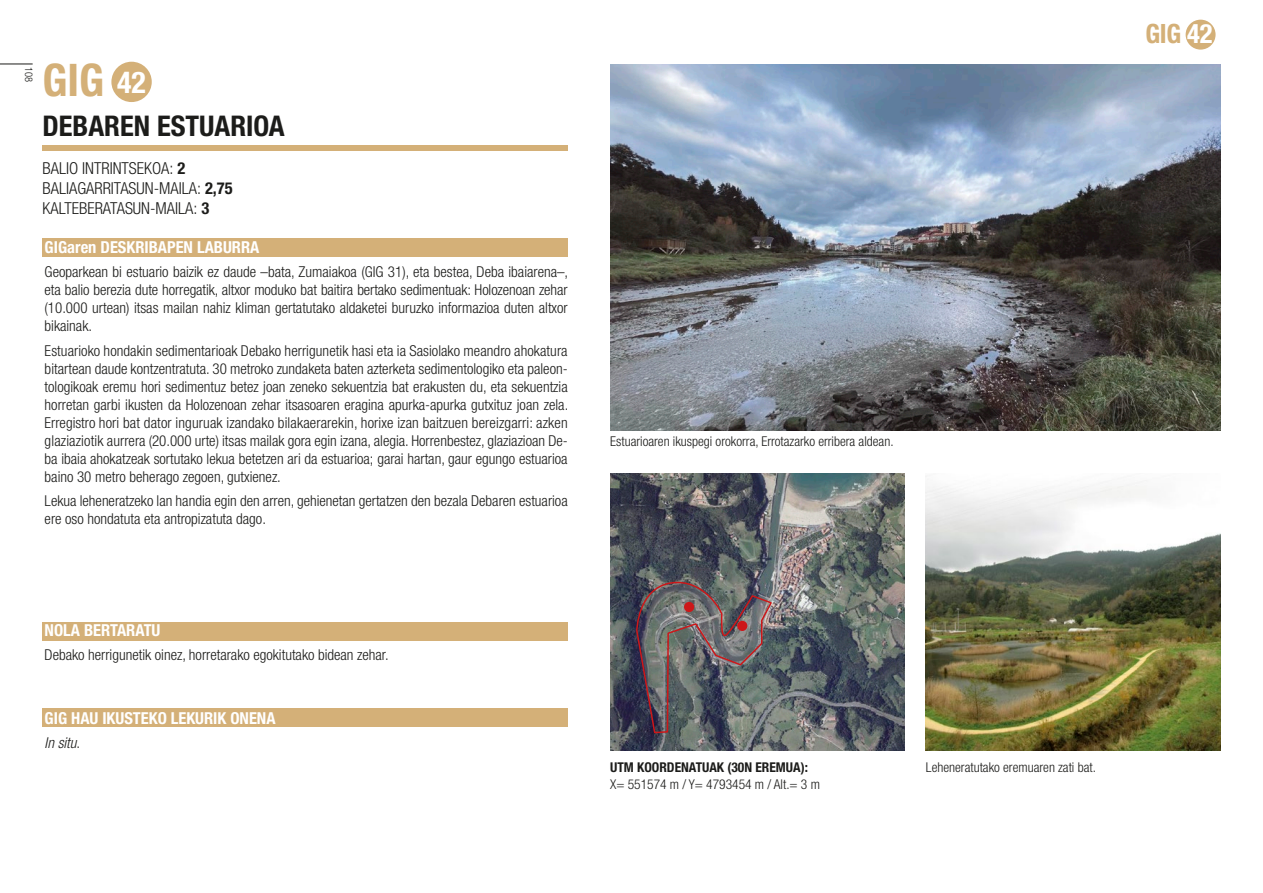
<style>
.page{position:relative;width:1263px;height:893px;background:#fff}
.page>*{position:absolute;margin:0;border:0;box-sizing:border-box;transform-origin:0 0}
.t1{font:700 condensed 45px "Helvetica Neue LT Std";color:#d4b078}
.t2{font:700 condensed 30px "Helvetica Neue LT Std";color:#fff}
.t3{font:700 condensed 28.5px "Helvetica Neue LT Std";color:#1c1c1a}
.t4{font:700 condensed 26.55px "Helvetica Neue LT Std";color:#d4b078}
.t5{font:300 condensed 16.5px/20px "Helvetica Neue LT Std";color:#1c1c1a}
.t6{font:700 condensed 16.5px "Helvetica Neue LT Std";color:#fff}
.t7{font:300 condensed 15px/18px "Helvetica Neue LT Std";color:#1c1c1a}
.t8{font:italic 300 condensed 15px "Helvetica Neue LT Std";color:#1c1c1a}
.t9{font:300 condensed 13.5px "Helvetica Neue LT Std";color:#1c1c1a}
.t10{font:700 condensed 13.5px "Helvetica Neue LT Std";color:#1c1c1a}
.t11{font:300 condensed 10.5px "Helvetica Neue LT Std";color:#1c1c1a}
.s1{font-weight:700}
.s2{font-style:normal}
.s3{color:#fff}
</style>
<div class="page">
<hr style="left:0;top:64px;width:33px;height:1px;background:#1c1c1a">
<img style="left:926px;top:476px;width:294px;height:275px">
<img style="left:610px;top:474px;width:295px;height:277px">
<div style="left:43px;top:238px;width:525px;height:18px;background:#d4b078"></div>
<div style="left:43px;top:146px;width:525px;height:5px;background:#d4b078"></div>
<div style="left:43px;top:622px;width:525px;height:18px;background:#d4b078"></div>
<div style="left:43px;top:709px;width:525px;height:18px;background:#d4b078"></div>
<svg style="left:635px;top:576px;width:138px;height:158px"></svg>
<div style="left:111px;top:62px;width:41px;height:40px;background:#d4b078;border-radius:50%"></div>
<div style="left:1185px;top:20px;width:30px;height:30px;background:#d4b078;border-radius:50%"></div>
<img style="left:611px;top:65px;width:610px;height:365px">
<p class="t11" style="left:35px;top:67px;width:17px;rotate:90deg">108</p>
<h1 class="t1" style="left:43px;top:53px;width:63px">GIG</h1>
<h3 class="t3" style="left:43px;top:109px;width:244px">DEBAREN ESTUARIOA</h3>
<h2 class="t2" style="left:117px;top:64px;width:30px">42</h2>
<p class="t5" style="left:43px;top:158px;width:192px">BALIO INTRINTSEKOA: <span class="s1">2<br></span>BALIAGARRITASUN-MAILA: <span class="s1">2,75<br></span>KALTEBERATASUN-MAILA: <span class="s1">3</span></p>
<p class="t6" style="left:45px;top:237px;width:216px">GIGaren DESKRIBAPEN LABURRA</p>
<p class="t7" style="left:45px;top:263px;width:525px;text-align:justify">Geoparkean bi estuario baizik ez daude –bata, Zumaiakoa (GIG 31), eta bestea, Deba ibaiarena–, eta balio berezia dute horregatik, altxor moduko bat baitira bertako sedimentuak: Holozenoan zehar (10.000 urtean) itsas mailan nahiz kliman gertatutako aldaketei buruzko informazioa duten altxor bikainak.</p>
<p class="t7" style="left:45px;top:341px;width:525px">Estuarioko hondakin sedimentarioak Debako herrigunetik hasi eta ia Sasiolako meandro ahokatura bitartean daude kontzentratuta. 30 metroko zundaketa baten azterketa sedimentologiko eta paleon&shy;tologikoak eremu hori sedimentuz betez joan zeneko sekuentzia bat erakusten du, eta sekuentzia horretan garbi ikusten da Holozenoan zehar itsasoaren eragina apurka-apurka gutxituz joan zela.<br>Erregistro hori bat dator inguruak izandako bilakaerarekin, horixe izan baitzuen bereizgarri: azken glaziaziotik aurrera (20.000 urte) itsas mailak gora egin izana, alegia. Horrenbestez, glaziazioan De&shy;ba ibaia ahokatzeak sortutako lekua betetzen ari da estuarioa; garai hartan, gaur egungo estuarioa baino 30 metro beherago zegoen, gutxienez.</p>
<p class="t7" style="left:45px;top:492px;width:525px">Lekua leheneratzeko lan handia egin den arren, gehienetan gertatzen den bezala Debaren estuarioa ere oso hondatuta eta antropizatuta dago.</p>
<p class="t6" style="left:45px;top:620px;width:117px">NOLA BERTARATU</p>
<p class="t7" style="left:45px;top:646px;width:345px">Debako herrigunetik oinez, horretarako egokitutako bidean zehar.</p>
<p class="t6" style="left:45px;top:708px;width:232px">GIG HAU IKUSTEKO LEKURIK ONENA</p>
<p class="t8" style="left:45px;top:734px;width:37px">In situ<span class="s2">.</span></p>
<p class="t9" style="left:610px;top:433px;width:285px">Estuarioaren ikuspegi orokorra, Errotazarko erribera aldean.</p>
<p class="t10" style="left:610px;top:759px;width:199px">UTM KOORDENATUAK (30N EREMUA):</p>
<p class="t9" style="left:610px;top:776px;width:211px">X= 551574 m / Y= 4793454 m / Alt.= 3 m</p>
<p class="t9" style="left:926px;top:760px;width:171px">Leheneratutako eremuaren zati bat.</p>
<h3 class="t4" style="left:1145px;top:18px;width:69px">GIG <span class="s3">42</span></h3>
</div>
